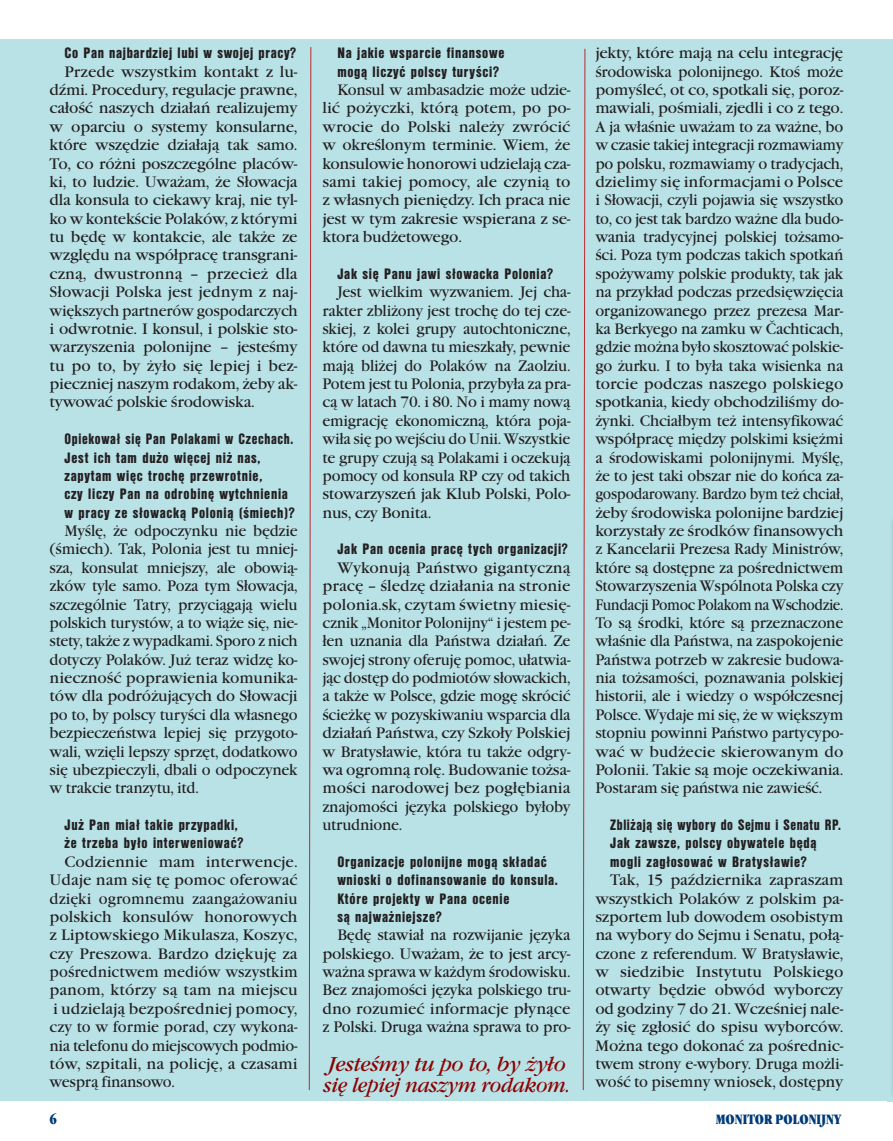
<style>
.page{position:relative;width:893px;height:1141px;background:#fff}
.page>*{position:absolute;margin:0;border:0;box-sizing:border-box;transform-origin:0 0}
.t1{font:italic 21px/21px "Garamond Itc TCE";letter-spacing:-.02em;color:#8b0202}
.t2{font:15.75px/18.4px "Garamond Itc TCE";letter-spacing:-.02em;color:#231f20;text-align:justify}
.t3{font:15.75px/18.4px "Garamond Itc TCE";letter-spacing:-.02em;color:#231f20;text-align:justify;scale:.95 1}
.t4{font:15.75px/18.4px "Nimbus San DCE Blac Cond";letter-spacing:.045em;color:#231f20}
.t5{font:15.75px/18.4px "Nimbus San DCE Blac Cond";letter-spacing:.045em;color:#231f20;scale:.95 1}
.t6{font:ultra-condensed 14px "Garamond Itc TCE";color:#013b77}
</style>
<div class="page">
<div style="left:0;top:40px;width:893px;height:1061px;background:#b9e2e7"></div>
<svg style="left:309px;top:47px;width:2px;height:1043px"></svg>
<svg style="left:583px;top:49px;width:2px;height:1041px"></svg>
<img style="left:892px;top:520px;width:1px;height:575px">
<p class="t4" style="left:64px;top:44px;width:233px">Co Pan najbardziej lubi w swojej pracy?</p>
<p class="t2" style="left:50px;top:62px;width:250px;text-indent:15px">Przede wszystkim kontakt z lu&shy;dźmi. Procedury, regulacje prawne, całość naszych działań realizujemy w oparciu o systemy konsularne, które wszędzie działają tak samo.<br>To, co różni poszczególne placów&shy;ki, to ludzie. Uważam, że Słowacja dla konsula to ciekawy kraj, nie tyl&shy;ko w kontekście Polaków, z którymi tu będę w kontakcie, ale także ze względu na współpracę transgrani&shy;czną, dwustronną – przecież dla Słowacji Polska jest jednym z naj&shy;większych partnerów gospodarczych i odwrotnie. I konsul, i polskie sto&shy;warzyszenia polonijne – jesteśmy tu po to, by żyło się lepiej i bez&shy;pieczniej naszym rodakom, żeby ak&shy;tywować polskie środowiska.</p>
<p class="t5" style="left:64px;top:430px;width:244px">Opiekował się Pan Polakami w Czechach.<br>Jest ich tam dużo więcej niż nas, zapytam więc trochę przewrotnie,<br>czy liczy Pan na odrobinę wytchnienia w pracy ze słowacką Polonią (śmiech)?</p>
<p class="t3" style="left:50px;top:521px;width:263px;text-indent:15px">Myślę, że odpoczynku nie będzie (śmiech). Tak, Polonia jest tu mniej&shy;sza, konsulat mniejszy, ale obowią&shy;zków tyle samo. Poza tym Słowacja, szczególnie Tatry, przyciągają wielu polskich turystów, a to wiąże się, nie&shy;stety, także z wypadkami. Sporo z nich dotyczy Polaków. Już teraz widzę ko&shy;nieczność poprawienia komunika&shy;tów dla podróżujących do Słowacji po to, by polscy turyści dla własnego bezpieczeństwa lepiej się przygoto&shy;wali, wzięli lepszy sprzęt, dodatkowo się ubezpieczyli, dbali o odpoczynek w trakcie tranzytu, itd.</p>
<p class="t4" style="left:64px;top:815px;width:180px">Już Pan miał takie przypadki, że trzeba było interweniować?</p>
<p class="t2" style="left:50px;top:852px;width:250px;text-indent:15px">Codziennie mam interwencje.<br>Udaje nam się tę pomoc oferować dzięki ogromnemu zaangażowaniu polskich konsulów honorowych z Liptowskiego Mikulasza, Koszyc, czy Preszowa. Bardzo dziękuję za pośrednictwem mediów wszystkim panom, którzy są tam na miejscu i udzielają bezpośredniej pomocy, czy to w formie porad, czy wykona&shy;nia telefonu do miejscowych podmio&shy;tów, szpitali, na policję, a czasami wesprą finansowo.</p>
<p class="t4" style="left:337px;top:44px;width:169px">Na jakie wsparcie finansowe mogą liczyć polscy turyści?</p>
<p class="t3" style="left:322px;top:80px;width:263px;text-indent:15px">Konsul w ambasadzie może udzie&shy;lić pożyczki, którą potem, po po&shy;wrocie do Polski należy zwrócić w określonym terminie. Wiem, że konsulowie honorowi udzielają cza&shy;sami takiej pomocy, ale czynią to z własnych pieniędzy. Ich praca nie jest w tym zakresie wspierana z se&shy;ktora budżetowego.</p>
<p class="t4" style="left:337px;top:264px;width:217px">Jak się Panu jawi słowacka Polonia?</p>
<p class="t3" style="left:322px;top:283px;width:263px;text-indent:15px">Jest wielkim wyzwaniem. Jej cha&shy;rakter zbliżony jest trochę do tej cze&shy;skiej, z kolei grupy autochtoniczne, które od dawna tu mieszkały, pewnie mają bliżej do Polaków na Zaolziu.<br>Potem jest tu Polonia, przybyła za pra&shy;cą w latach 70. i 80. No i mamy nową emigrację ekonomiczną, która poja&shy;wiła się po wejściu do Unii. Wszystkie te grupy czują są Polakami i oczekują pomocy od konsula RP czy od takich stowarzyszeń jak Klub Polski, Polo&shy;nus, czy Bonita.</p>
<p class="t4" style="left:337px;top:540px;width:232px">Jak Pan ocenia pracę tych organizacji?</p>
<p class="t2" style="left:322px;top:558px;width:250px;text-indent:15px">Wykonują Państwo gigantyczną pracę – śledzę działania na stronie polonia.sk, czytam świetny miesię&shy;cznik „Monitor Polonijny“ i jestem pe&shy;łen uznania dla Państwa działań. Ze swojej strony oferuję pomoc, ułatwia&shy;jąc dostęp do podmiotów słowackich, a także w Polsce, gdzie mogę skrócić ścieżkę w pozyskiwaniu wsparcia dla działań Państwa, czy Szkoły Polskiej w Bratysławie, która tu także odgry&shy;wa ogromną rolę. Budowanie tożsa&shy;mości narodowej bez pogłębiania znajomości języka polskiego byłoby utrudnione.</p>
<p class="t4" style="left:337px;top:852px;width:222px">Organizacje polonijne mogą składać wnioski o dofinansowanie do konsula.<br>Które projekty w Pana ocenie<br>są najważniejsze?</p>
<p class="t3" style="left:322px;top:926px;width:263px;text-indent:15px">Będę stawiał na rozwijanie języka polskiego. Uważam, że to jest arcy&shy;ważna sprawa w każdym środowisku.<br>Bez znajomości języka polskiego tru&shy;dno rozumieć informacje płynące z Polski. Druga ważna sprawa to pro-</p>
<h1 class="t1" style="left:324px;top:1053px;width:248px">Jesteśmy tu po to, by żyło się lepiej naszym rodakom.</h1>
<p class="t2" style="left:595px;top:44px;width:250px">jekty, które mają na celu integrację środowiska polonijnego. Ktoś może pomyśleć, ot co, spotkali się, poroz&shy;mawiali, pośmiali, zjedli i co z tego.<br>A ja właśnie uważam to za ważne, bo w czasie takiej integracji rozmawiamy po polsku, rozmawiamy o tradycjach, dzielimy się informacjami o Polsce i Słowacji, czyli pojawia się wszystko to, co jest tak bardzo ważne dla budo&shy;wania tradycyjnej polskiej tożsamo&shy;ści. Poza tym podczas takich spotkań spożywamy polskie produkty, tak jak na przykład podczas przedsięwzięcia organizowanego przez prezesa Mar&shy;ka Berkyego na zamku w Čachticach, gdzie można było skosztować polskie&shy;go żurku. I to była taka wisienka na torcie podczas naszego polskiego spotkania, kiedy obchodziliśmy do&shy;żynki. Chciałbym też intensyfikować współpracę między polskimi księżmi a środowiskami polonijnymi. Myślę, że to jest taki obszar nie do końca za&shy;gospodarowany. Bardzo bym też chciał, żeby środowiska polonijne bardziej korzystały ze środków finansowych z Kancelarii Prezesa Rady Ministrów, które są dostępne za pośrednictwem Stowarzyszenia Wspólnota Polska czy Fundacji Pomoc Polakom na Wschodzie.<br>To są środki, które są przeznaczone właśnie dla Państwa, na zaspokojenie Państwa potrzeb w zakresie budowa&shy;nia tożsamości, poznawania polskiej historii, ale i wiedzy o współczesnej Polsce. Wydaje mi się, że w większym stopniu powinni Państwo partycypo&shy;wać w budżecie skierowanym do Polonii. Takie są moje oczekiwania.<br>Postaram się państwa nie zawieść.</p>
<p class="t5" style="left:610px;top:815px;width:245px">Zbliżają się wybory do Sejmu i Senatu RP.<br>Jak zawsze, polscy obywatele będą mogli zagłosować w Bratysławie?</p>
<p class="t2" style="left:595px;top:871px;width:250px;text-indent:15px">Tak, 15 października zapraszam wszystkich Polaków z polskim pa&shy;szportem lub dowodem osobistym na wybory do Sejmu i Senatu, połą&shy;czone z referendum. W Bratysławie, w siedzibie Instytutu Polskiego otwarty będzie obwód wyborczy od godziny 7 do 21. Wcześniej nale&shy;ży się zgłosić do spisu wyborców.<br>Można tego dokonać za pośrednic&shy;twem strony e-wybory. Druga możli&shy;wość to pisemny wniosek, dostępny</p>
<p class="t6" style="left:50px;top:1111px;width:9px">6</p>
<p class="t6" style="left:716px;top:1111px;width:127px">MONITOR POLONIJNY</p>
</div>
